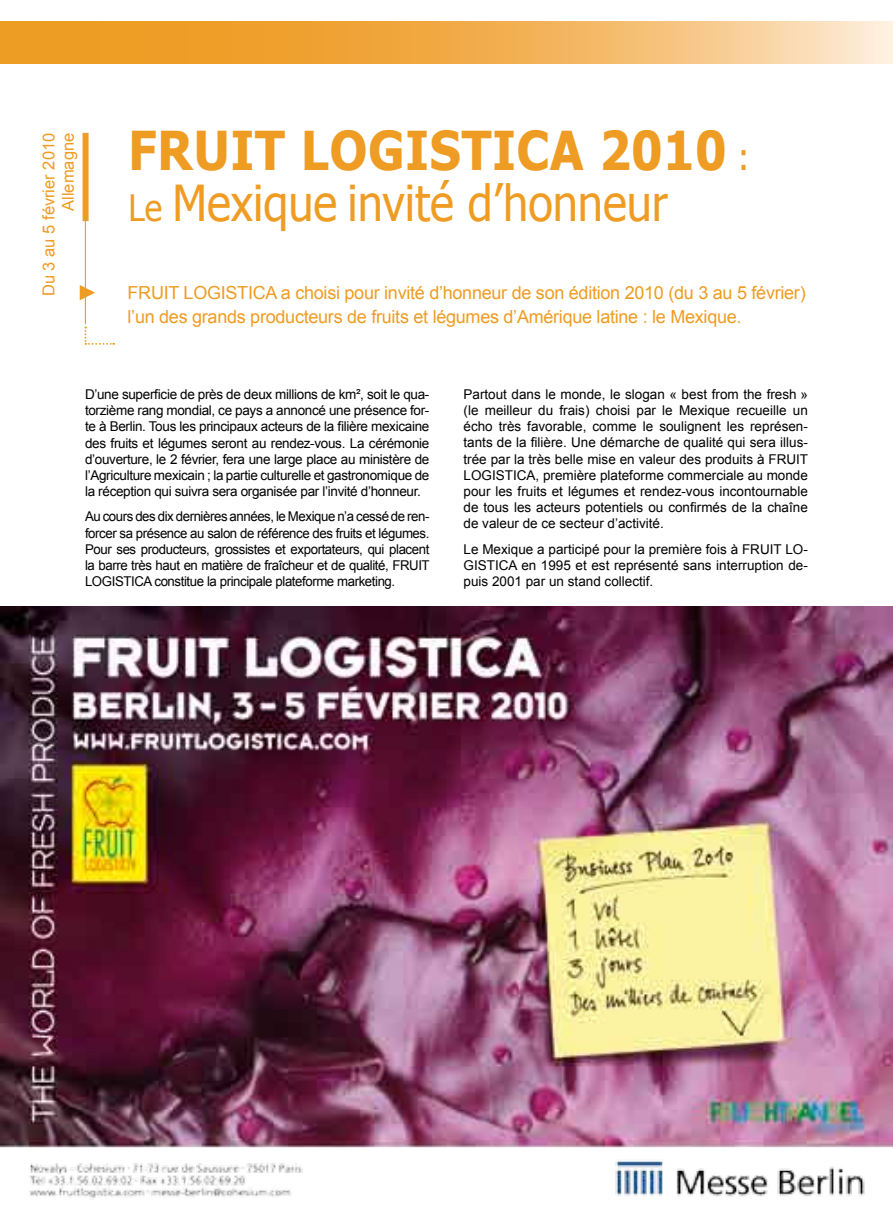
<style>
.page{position:relative;width:893px;height:1212px;background:#fff}
.page>*{position:absolute;margin:0;border:0;box-sizing:border-box;transform-origin:0 0}
.t1{font:700 53.4px "Tahoma";letter-spacing:.02em;color:#ee9c23;scale:.91 1}
.t2{font:49.5px "Tahoma";color:#ee9c23;scale:.91 1}
.t3{font:18px/24px "Arial";letter-spacing:-.015em;color:#ee9c23}
.t4{font:16.5px/19.2px "Arial";color:#ee9c23;text-align:right}
.t5{font:13.5px/16.2px "Arial";letter-spacing:-.01em;color:#000;text-align:justify}
.s1{font-weight:400;font-size:36.3px}
.s2{font-size:36.3px}
</style>
<div class="page">
<hr style="left:0;top:21px;width:1px;height:43px;background:#ee9c23">
<svg style="left:1px;top:21px;width:892px;height:42px;background:#f2b359"></svg>
<div style="left:83px;top:133px;width:6px;height:88px;background:#ee9c23"></div>
<hr style="left:85px;top:175px;width:1px;height:149px;background:#ee9c23">
<svg style="left:80px;top:285px;width:15px;height:15px"></svg>
<svg style="left:84px;top:327px;width:30px;height:18px"></svg>
<img style="left:0;top:606px;width:893px;height:594px">
<p class="t4" style="left:39px;top:296px;width:165px;rotate:-90deg">Du 3 au 5 février 2010<br>Allemagne</p>
<h1 class="t1" style="left:128px;top:113px;width:684px">FRUIT LOGISTICA 2010 <span class="s1">:</span></h1>
<h2 class="t2" style="left:128px;top:170px;width:594px"><span class="s2">Le</span> Mexique invité d’honneur</h2>
<h3 class="t3" style="left:128px;top:281px;width:680px">FRUIT LOGISTICA a choisi pour invité d’honneur de son édition 2010 (du 3 au 5 février) l’un des grands producteurs de fruits et légumes d’Amérique latine : le Mexique.</h3>
<p class="t5" style="left:85px;top:386px;width:346px">D’une superficie de près de deux millions de km², soit le qua&shy;torzième rang mondial, ce pays a annoncé une présence for&shy;te à Berlin. Tous les principaux acteurs de la filière mexicaine des fruits et légumes seront au rendez-vous. La cérémonie d’ouverture, le 2 février, fera une large place au ministère de l’Agriculture mexicain ; la partie culturelle et gastronomique de la réception qui suivra sera organisée par l’invité d’honneur.</p>
<p class="t5" style="left:85px;top:509px;width:346px">Au cours des dix dernières années, le Mexique n’a cessé de ren&shy;forcer sa présence au salon de référence des fruits et légumes.<br>Pour ses producteurs, grossistes et exportateurs, qui placent la barre très haut en matière de fraîcheur et de qualité, FRUIT LOGISTICA constitue la principale plateforme marketing.</p>
<p class="t5" style="left:463px;top:386px;width:346px">Partout dans le monde, le slogan « best from the fresh » (le meilleur du frais) choisi par le Mexique recueille un écho très favorable, comme le soulignent les représen&shy;tants de la filière. Une démarche de qualité qui sera illus&shy;trée par la très belle mise en valeur des produits à FRUIT LOGISTICA, première plateforme commerciale au monde pour les fruits et légumes et rendez-vous incontournable de tous les acteurs potentiels ou confirmés de la chaîne de valeur de ce secteur d’activité.</p>
<p class="t5" style="left:463px;top:541px;width:346px">Le Mexique a participé pour la première fois à FRUIT LO-GISTICA en 1995 et est représenté sans interruption de&shy;puis 2001 par un stand collectif.</p>
</div>
